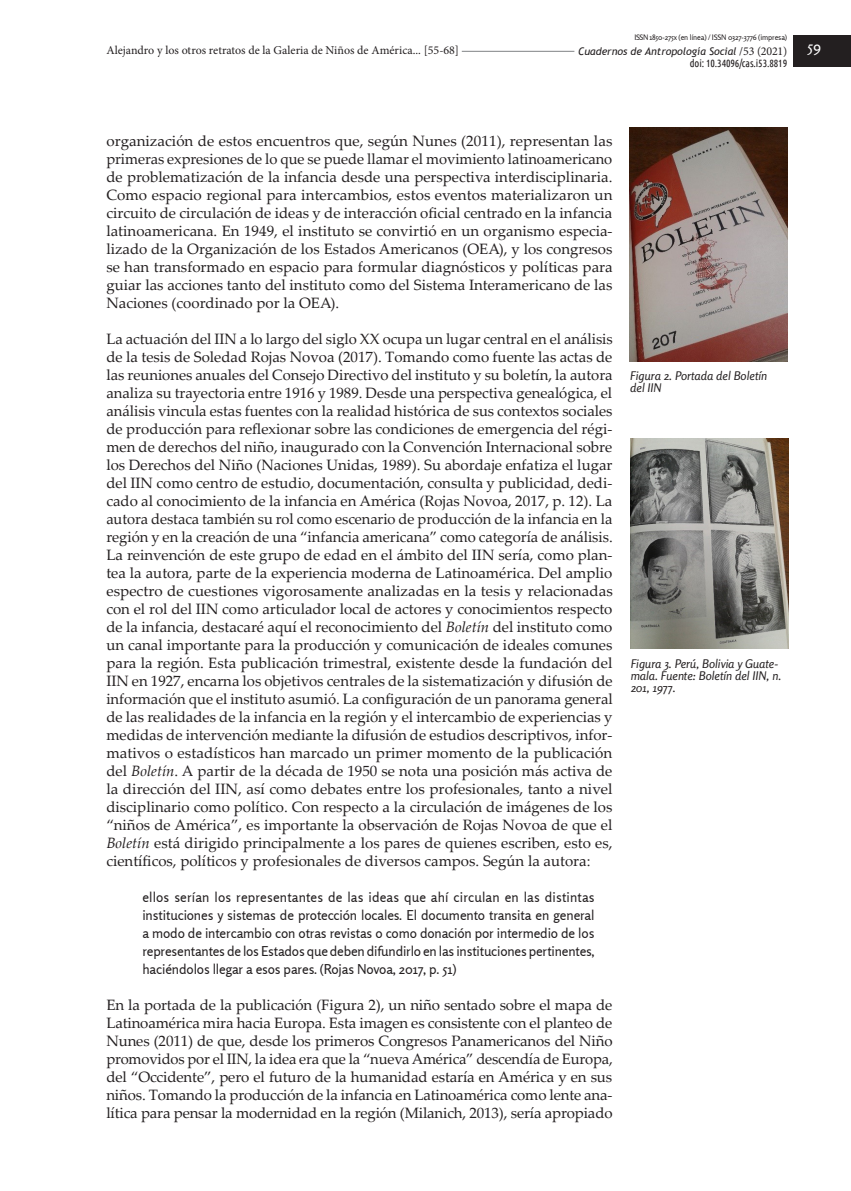
<style>
.page{position:relative;width:851px;height:1191px;background:#fff}
.page>*{position:absolute;margin:0;border:0;box-sizing:border-box;transform-origin:0 0}
.Art____Texto_princip{font:15px/18px "Palatino Linotype";color:#231f20;text-align:justify}
.t1{font:15px "Rosario";color:#fff}
.Art____Cita{font:13.5px/18px "Rosario";letter-spacing:-.01em;color:#231f20;text-align:justify}
.Img____Epígrafe_infe{font:italic 12px/12px "Rosario";color:#231f20}
.t2{font:12px "Minion Pro";color:#231f20}
.t3{font:italic 10.5px "Trebuchet MS";color:#231f20}
.t4{font:10.5px "Ubuntu Condensed";letter-spacing:-.01em;color:#231f20}
.t5{font:7.5px "Rosario";letter-spacing:-.02em;color:#231f20}
.s1{font-family:"Minion Pro";font-style:normal;font-size:12px}
.s2{font-style:italic}
</style>
<div class="page">
<hr style="left:142px;top:51px;width:432px;height:1px;background:#808285">
<div style="left:793px;top:35px;width:57px;height:31px;background:#231f20"></div>
<div style="left:106px;top:43px;width:355px;height:15px;background:#fff"></div>
<img style="left:629px;top:128px;width:158px;height:234px">
<img style="left:630px;top:438px;width:158px;height:210px">
<p class="t5" style="left:634px;top:33px;width:154px">ISSN 1850-275x (en línea) / ISSN 0327-3776 (impresa)</p>
<p class="t3" style="left:578px;top:45px;width:210px">Cuadernos de Antropología Social <span class="s1">/53 (2021)</span></p>
<p class="t4" style="left:689px;top:57px;width:99px">doi: 10.34096/cas.i53.8819</p>
<p class="t2" style="left:106px;top:42px;width:354px">Alejandro y los otros retratos de la Galeria de Niños de América... [55<span class="s2">-</span>68]</p>
<p class="t1" style="left:807px;top:38px;width:15px">59</p>
<p class="Art____Texto_princip" style="left:106px;top:131px;width:507px">organización de estos encuentros que, según Nunes (2011), representan las primeras expresiones de lo que se puede llamar el movimiento latinoamericano de problematización de la infancia desde una perspectiva interdisciplinaria.<br>Como espacio regional para intercambios, estos eventos materializaron un circuito de circulación de ideas y de interacción oficial centrado en la infancia latinoamericana. En 1949, el instituto se convirtió en un organismo especia&shy;lizado de la Organización de los Estados Americanos (OEA), y los congresos se han transformado en espacio para formular diagnósticos y políticas para guiar las acciones tanto del instituto como del Sistema Interamericano de las Naciones (coordinado por la OEA).</p>
<p class="Art____Texto_princip" style="left:106px;top:329px;width:508px">La actuación del IIN a lo largo del siglo XX ocupa un lugar central en el análisis de la tesis de Soledad Rojas Novoa (2017). Tomando como fuente las actas de las reuniones anuales del Consejo Directivo del instituto y su boletín, la autora analiza su trayectoria entre 1916 y 1989. Desde una perspectiva genealógica, el análisis vincula estas fuentes con la realidad histórica de sus contextos sociales de producción para reflexionar sobre las condiciones de emergencia del régi&shy;men de derechos del niño, inaugurado con la Convención Internacional sobre los Derechos del Niño (Naciones Unidas, 1989). Su abordaje enfatiza el lugar del IIN como centro de estudio, documentación, consulta y publicidad, dedi&shy;cado al conocimiento de la infancia en América (Rojas Novoa, 2017, p. 12). La autora destaca también su rol como escenario de producción de la infancia en la región y en la creación de una “infancia americana” como categoría de análisis.<br>La reinvención de este grupo de edad en el ámbito del IIN sería, como plan&shy;tea la autora, parte de la experiencia moderna de Latinoamérica. Del amplio espectro de cuestiones vigorosamente analizadas en la tesis y relacionadas con el rol del IIN como articulador local de actores y conocimientos respecto de la infancia, destacaré aquí el reconocimiento del <span class="s2">Boletín</span> del instituto como un canal importante para la producción y comunicación de ideales comunes para la región. Esta publicación trimestral, existente desde la fundación del IIN en 1927, encarna los objetivos centrales de la sistematización y difusión de información que el instituto asumió. La configuración de un panorama general de las realidades de la infancia en la región y el intercambio de experiencias y medidas de intervención mediante la difusión de estudios descriptivos, infor&shy;mativos o estadísticos han marcado un primer momento de la publicación del <span class="s2">Boletín</span>. A partir de la década de 1950 se nota una posición más activa de la dirección del IIN, así como debates entre los profesionales, tanto a nivel disciplinario como político. Con respecto a la circulación de imágenes de los “niños de América”, es importante la observación de Rojas Novoa de que el <span class="s2">Boletín</span> está dirigido principalmente a los pares de quienes escriben, esto es, científicos, políticos y profesionales de diversos campos. Según la autora:</p>
<p class="Art____Cita" style="left:142px;top:888px;width:454px">ellos serían los representantes de las ideas que ahí circulan en las distintas instituciones y sistemas de protección locales. El documento transita en general a modo de intercambio con otras revistas o como donación por intermedio de los representantes de los Estados que deben difundirlo en las instituciones pertinentes, haciéndolos llegar a esos pares. (Rojas Novoa, 2017, p. 51)</p>
<p class="Art____Texto_princip" style="left:106px;top:995px;width:507px">En la portada de la publicación (Figura 2), un niño sentado sobre el mapa de Latinoamérica mira hacia Europa. Esta imagen es consistente con el planteo de Nunes (2011) de que, desde los primeros Congresos Panamericanos del Niño promovidos por el IIN, la idea era que la “nueva América” descendía de Europa, del “Occidente”, pero el futuro de la humanidad estaría en América y en sus niños. Tomando la producción de la infancia en Latinoamérica como lente ana&shy;lítica para pensar la modernidad en la región (Milanich, 2013), sería apropiado</p>
<p class="Img____Epígrafe_infe" style="left:630px;top:370px;width:138px">Figura 2. Portada del Boletín del IIN</p>
<p class="Img____Epígrafe_infe" style="left:630px;top:658px;width:152px">Figura 3. Perú, Bolivia y Guate&shy;mala. Fuente: Boletín del IIN, n.<br>201, 1977.</p>
</div>
